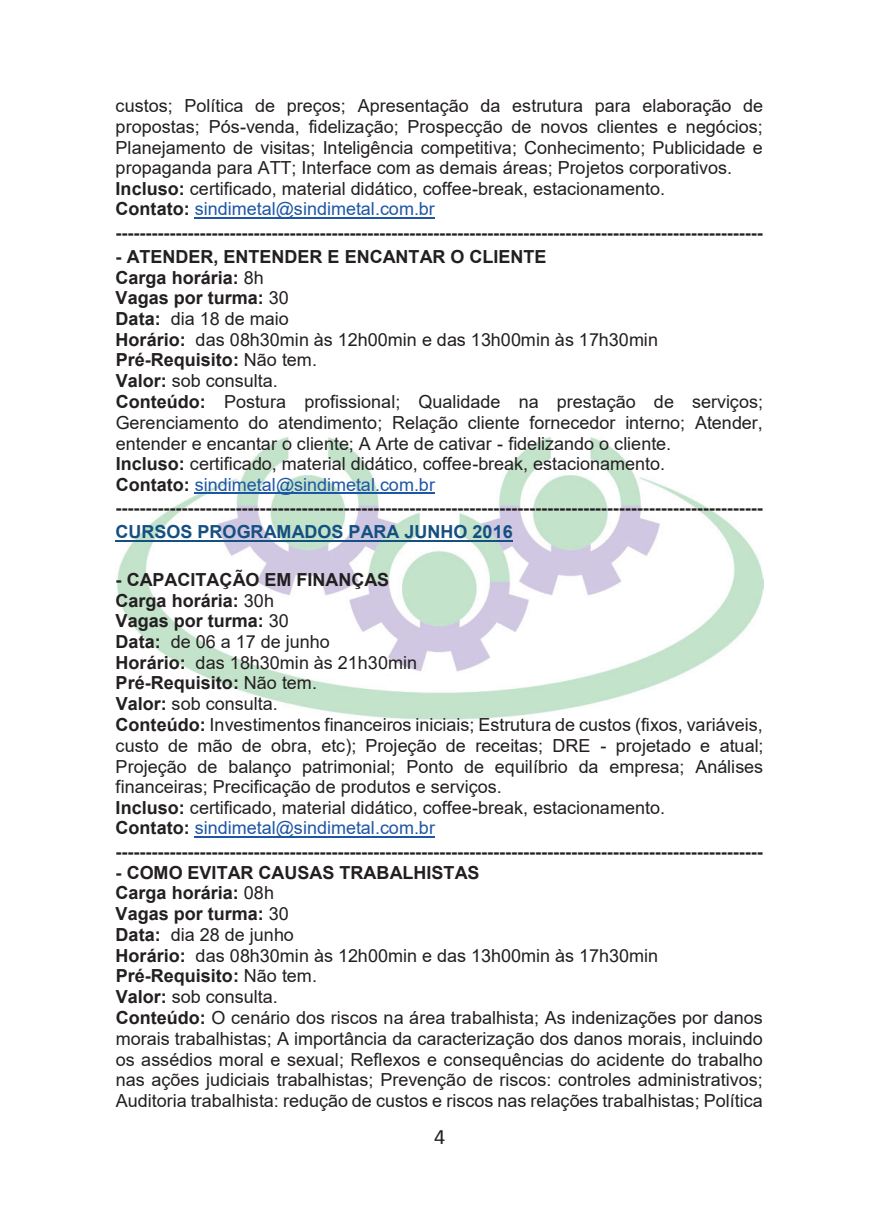
<style>
.page{position:relative;width:879px;height:1219px;background:#fff}
.page>*{position:absolute;margin:0;border:0;box-sizing:border-box;transform-origin:0 0}
.t1{font:22px "Calibri";color:#231f20}
.t2{font:18px/20.8px "Arial";letter-spacing:.005em;color:#231f20}
.t3{font:700 18px "Arial";color:#231f20}
.t4{font:700 18px "Arial";color:#155082}
.s1{font-weight:700}
.s2{color:#1e56a6}
</style>
<div class="page">
<img style="left:117px;top:437px;width:646px;height:293px">
<hr style="left:195px;top:217px;width:240px;height:1px;background:#1e56a6">
<hr style="left:195px;top:492px;width:240px;height:2px;background:#1e56a6">
<hr style="left:116px;top:540px;width:397px;height:2px;background:#155082">
<hr style="left:195px;top:836px;width:240px;height:1px;background:#1e56a6">
<p class="t2" style="left:116px;top:95px;width:649px">custos; Política de preços; Apresentação da estrutura para elaboração de propostas; Pós-venda, fidelização; Prospecção de novos clientes e negócios; Planejamento de visitas; Inteligência competitiva; Conhecimento; Publicidade e propaganda para ATT; Interface com as demais áreas; Projetos corporativos.<br><span class="s1">Incluso:</span> certificado, material didático, coffee-break, estacionamento.<br><span class="s1">Contato:</span> <span class="s2">sindimetal@sindimetal.com.br</span></p>
<p class="t3" style="left:116px;top:220px;width:648px">------------------------------------------------------------------------------------------------------------</p>
<p class="t2" style="left:116px;top:246px;width:649px"><span class="s1">- ATENDER, ENTENDER E ENCANTAR O CLIENTE<br>Carga horária:</span> 8h<br><span class="s1">Vagas por turma:</span> 30<br><span class="s1">Data:</span> dia 18 de maio<br><span class="s1">Horário:</span> das 08h30min às 12h00min e das 13h00min às 17h30min <span class="s1">Pré-Requisito:</span> Não tem.<br><span class="s1">Valor:</span> sob consulta.<br><span class="s1">Conteúdo:</span> Postura profissional; Qualidade na prestação de serviços; Gerenciamento do atendimento; Relação cliente fornecedor interno; Atender, entender e encantar o cliente; A Arte de cativar - fidelizando o cliente.<br><span class="s1">Incluso:</span> certificado, material didático, coffee-break, estacionamento.<br><span class="s1">Contato:</span> <span class="s2">sindimetal@sindimetal.com.br</span></p>
<p class="t3" style="left:116px;top:495px;width:648px">------------------------------------------------------------------------------------------------------------</p>
<p class="t4" style="left:116px;top:519px;width:398px">CURSOS PROGRAMADOS PARA JUNHO 2016</p>
<p class="t2" style="left:116px;top:569px;width:649px"><span class="s1">- CAPACITAÇÃO EM FINANÇAS<br>Carga horária:</span> 30h<br><span class="s1">Vagas por turma:</span> 30<br><span class="s1">Data:</span> de 06 a 17 de junho<br><span class="s1">Horário:</span> das 18h30min às 21h30min<br><span class="s1">Pré-Requisito:</span> Não tem.<br><span class="s1">Valor:</span> sob consulta.<br><span class="s1">Conteúdo:</span> Investimentos financeiros iniciais; Estrutura de custos (fixos, variáveis, custo de mão de obra, etc); Projeção de receitas; DRE - projetado e atual; Projeção de balanço patrimonial; Ponto de equilíbrio da empresa; Análises financeiras; Precificação de produtos e serviços.<br><span class="s1">Incluso:</span> certificado, material didático, coffee-break, estacionamento.<br><span class="s1">Contato:</span> <span class="s2">sindimetal@sindimetal.com.br</span></p>
<p class="t3" style="left:116px;top:839px;width:648px">------------------------------------------------------------------------------------------------------------</p>
<p class="t2" style="left:116px;top:862px;width:649px"><span class="s1">- COMO EVITAR CAUSAS TRABALHISTAS<br>Carga horária:</span> 08h<br><span class="s1">Vagas por turma:</span> 30<br><span class="s1">Data:</span> dia 28 de junho<br><span class="s1">Horário:</span> das 08h30min às 12h00min e das 13h00min às 17h30min <span class="s1">Pré-Requisito:</span> Não tem.<br><span class="s1">Valor:</span> sob consulta.<br><span class="s1">Conteúdo:</span> O cenário dos riscos na área trabalhista; As indenizações por danos morais trabalhistas; A importância da caracterização dos danos morais, incluindo os assédios moral e sexual; Reflexos e consequências do acidente do trabalho nas ações judiciais trabalhistas; Prevenção de riscos: controles administrativos; Auditoria trabalhista: redução de custos e riscos nas relações trabalhistas; Política</p>
<p class="t1" style="left:434px;top:1122px;width:13px">4</p>
</div>
